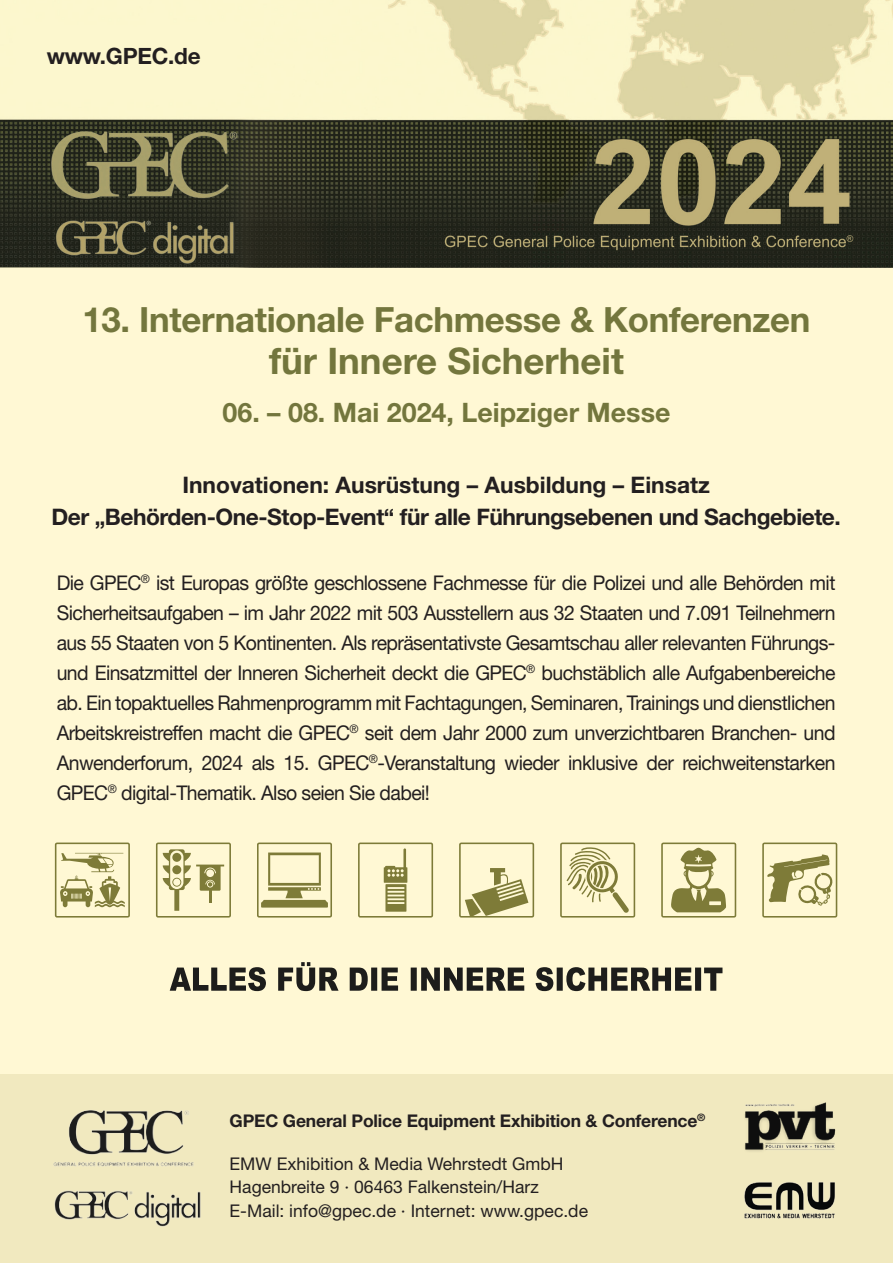
<style>
.page{position:relative;width:893px;height:1263px;background:#fff}
.page>*{position:absolute;margin:0;border:0;box-sizing:border-box;transform-origin:0 0}
.t1{font:700 36.6px "Helvetica Neue";color:#73763d}
.t2{font:700 34.8px "Helvetica Neue";letter-spacing:-.01em;color:#73763d}
.t3{font:700 26.85px "Helvetica Neue";color:#73763d}
.t4{font:700 22.8px "Helvetica Neue";letter-spacing:-.02em;color:#231f20}
.t5{font:700 22.8px "Helvetica Neue";color:#231f20}
.t6{font:700 22.5px "Helvetica Neue";letter-spacing:-.01em;color:#231f20}
.t7{font:20.25px/30px "Helvetica Neue";letter-spacing:-.03em;color:#231f20;text-align:justify;scale:.96 1}
.t8{font:17.55px "Helvetica Neue";color:#231f20}
.t9{font:700 17.55px "Helvetica Neue";letter-spacing:-.01em;color:#231f20}
</style>
<div class="page">
<div style="left:0;top:260px;width:893px;height:1003px;background:#fff8d4"></div>
<div style="left:0;top:1074px;width:893px;height:189px;background:#f1e9bf"></div>
<svg style="left:170px;top:962px;width:552px;height:29px"></svg>
<svg style="left:60px;top:853px;width:65px;height:54px"></svg>
<div style="left:55px;top:842px;width:75px;height:75px;border:2px solid #7d7b38"></div>
<svg style="left:261px;top:852px;width:67px;height:55px"></svg>
<div style="left:257px;top:842px;width:75px;height:75px;border:2px solid #7d7b38"></div>
<svg style="left:566px;top:847px;width:63px;height:66px"></svg>
<div style="left:560px;top:842px;width:75px;height:75px;border:2px solid #7d7b38"></div>
<svg style="left:671px;top:848px;width:55px;height:64px"></svg>
<div style="left:661px;top:842px;width:75px;height:75px;border:2px solid #7d7b38"></div>
<svg style="left:384px;top:848px;width:23px;height:64px"></svg>
<div style="left:358px;top:842px;width:75px;height:75px;border:2px solid #7d7b38"></div>
<svg style="left:163px;top:849px;width:61px;height:62px"></svg>
<hr style="left:209px;top:889px;width:3px;height:14px;background:#7e7b38">
<div style="left:156px;top:842px;width:75px;height:75px;border:2px solid #7d7b38"></div>
<svg style="left:465px;top:868px;width:63px;height:46px"></svg>
<div style="left:459px;top:842px;width:75px;height:75px;border:2px solid #7d7b38"></div>
<svg style="left:767px;top:854px;width:66px;height:52px"></svg>
<div style="left:762px;top:842px;width:75px;height:75px;border:2px solid #7d7b38"></div>
<img style="left:53px;top:1110px;width:141px;height:57px">
<img style="left:54px;top:1190px;width:147px;height:37px">
<img style="left:744px;top:1182px;width:91px;height:37px">
<img style="left:744px;top:1102px;width:92px;height:49px">
<img style="left:0;top:0;width:893px;height:268px">
<p class="t6" style="left:47px;top:42px;width:155px">www.GPEC.de</p>
<p class="t2" style="left:83px;top:298px;width:729px">13. Internationale Fachmesse &amp; Konferenzen</p>
<p class="t1" style="left:269px;top:338px;width:356px">für Innere Sicherheit</p>
<p class="t3" style="left:223px;top:396px;width:449px">06. – 08. Mai 2024, Leipziger Messe</p>
<p class="t5" style="left:182px;top:471px;width:529px">Innovationen: Ausrüstung – Ausbildung – Einsatz</p>
<p class="t4" style="left:51px;top:503px;width:791px">Der „Behörden-One-Stop-Event“ für alle Führungsebenen und Sachgebiete.</p>
<p class="t7" style="left:57px;top:567px;width:813px">Die GPEC<sup>®</sup> ist Europas größte geschlossene Fachmesse für die Polizei und alle Behörden mit Sicherheitsaufgaben – im Jahr 2022 mit 503 Ausstellern aus 32 Staaten und 7.091 Teilnehmern aus 55 Staaten von 5 Kontinenten. Als repräsentativste Gesamtschau aller relevanten Führungs&shy;und Einsatzmittel der Inneren Sicherheit deckt die GPEC<sup>®</sup> buchstäblich alle Aufgabenbereiche ab. Ein topaktuelles Rahmenprogramm mit Fachtagungen, Seminaren, Trainings und dienstlichen Arbeitskreistreffen macht die GPEC<sup>®</sup> seit dem Jahr 2000 zum unverzichtbaren Branchen- und Anwenderforum, 2024 als 15. GPEC<sup>®</sup>-Veranstaltung wieder inklusive der reichweitenstarken GPEC<sup>®</sup> digital-Thematik. Also seien Sie dabei!</p>
<p class="t9" style="left:230px;top:1110px;width:477px">GPEC General Police Equipment Exhibition &amp; Conference<sup>®</sup></p>
<p class="t8" style="left:230px;top:1153px;width:335px">EMW Exhibition &amp; Media Wehrstedt GmbH</p>
<p class="t8" style="left:230px;top:1176px;width:311px">Hagenbreite 9 · 06463 Falkenstein/Harz</p>
<p class="t8" style="left:230px;top:1200px;width:360px">E-Mail: info@gpec.de · Internet: www.gpec.de</p>
</div>
